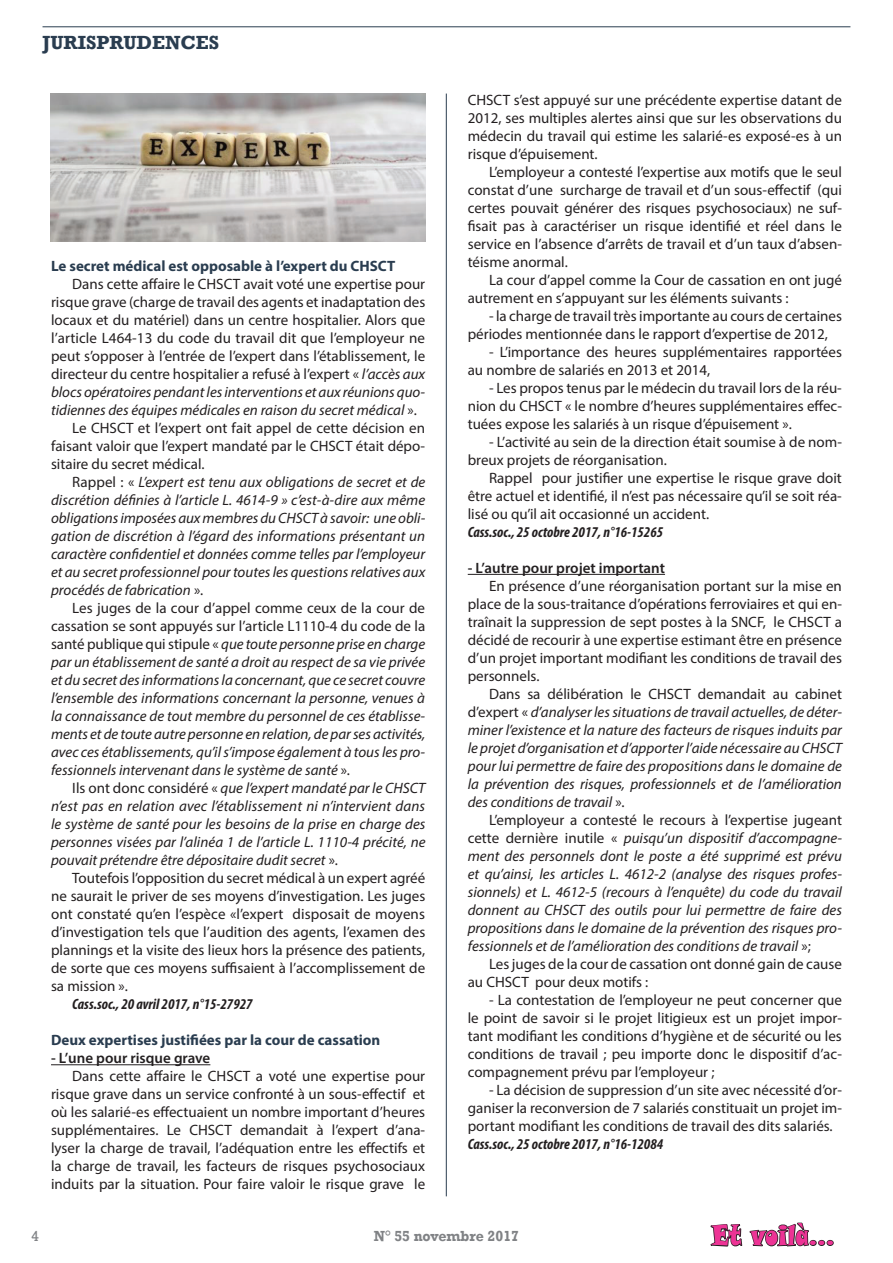
<style>
.page{position:relative;width:893px;height:1263px;background:#fff}
.page>*{position:absolute;margin:0;border:0;box-sizing:border-box;transform-origin:0 0}
.t1{font:28.2px "Snap ITC";letter-spacing:.01em;color:#ed3395;scale:.73 1}
.t2{font:700 19.5px "Rockwell";color:#2a3d50}
.t3{font:15px/18px "Myriad Pro";color:#231f20;text-align:justify}
.t4{font:italic 15px/18px "Myriad Pro";color:#231f20;text-align:justify}
.t5{font:italic 700 condensed 15px "Myriad Pro";color:#231f20}
.t6{font:700 15px "Myriad Pro";color:#2a3d50}
.t7{font:600 15px "Myriad Pro";color:#231f20}
.t8{font:700 15px "Rockwell";color:#808285;scale:.95 1}
.t9{font:15px "Rockwell";color:#808285}
.s1{font-style:italic}
.s2{font-style:normal}
</style>
<div class="page">
<svg style="left:710px;top:1222px;width:124px;height:25px"></svg>
<hr style="left:51px;top:1064px;width:159px;height:1px;background:#231f20">
<hr style="left:468px;top:574px;width:197px;height:1px;background:#231f20">
<svg style="left:42px;top:26px;width:185px;height:2px"></svg>
<hr style="left:43px;top:27px;width:807px;height:1px;background:#2a3d50">
<hr style="left:446px;top:94px;width:1px;height:1102px;background:#2a3d50">
<img style="left:51px;top:94px;width:374px;height:148px">
<h2 class="t2" style="left:43px;top:31px;width:177px">JURISPRUDENCES</h2>
<p class="t6" style="left:51px;top:256px;width:346px">Le secret médical est opposable à l’expert du CHSCT</p>
<p class="t3" style="left:72px;top:275px;width:354px">Dans cette affaire le CHSCT avait voté une expertise pour</p>
<p class="t3" style="left:51px;top:293px;width:376px">risque grave (charge de travail des agents et inadaptation des</p>
<p class="t3" style="left:51px;top:311px;width:376px">locaux et du matériel) dans un centre hospitalier. Alors que</p>
<p class="t3" style="left:51px;top:329px;width:375px">l’article L464-13 du code du travail dit que l’employeur ne</p>
<p class="t3" style="left:51px;top:347px;width:376px">peut s’opposer à l’entrée de l’expert dans l’établissement, le</p>
<p class="t3" style="left:51px;top:365px;width:376px">directeur du centre hospitalier a refusé à l’expert « <span class="s1">l’accès aux</span></p>
<p class="t4" style="left:51px;top:383px;width:376px">blocs opératoires pendant les interventions et aux réunions quo-</p>
<p class="t4" style="left:51px;top:401px;width:367px">tidiennes des équipes médicales en raison du secret médical <span class="s2">».</span></p>
<p class="t3" style="left:72px;top:419px;width:354px">Le CHSCT et l’expert ont fait appel de cette décision en</p>
<p class="t3" style="left:51px;top:437px;width:376px">faisant valoir que l’expert mandaté par le CHSCT était dépo-</p>
<p class="t3" style="left:51px;top:455px;width:155px">sitaire du secret médical.</p>
<p class="t4" style="left:72px;top:473px;width:355px"><span class="s2">Rappel : «</span> L’expert est tenu aux obligations de secret et de</p>
<p class="t4" style="left:51px;top:491px;width:376px">discrétion définies à l’article L. 4614-9 » c’est-à-dire aux même</p>
<p class="t4" style="left:51px;top:509px;width:376px">obligations imposées aux membres du CHSCT à savoir: une obli-</p>
<p class="t4" style="left:51px;top:527px;width:376px">gation de discrétion à l’égard des informations présentant un</p>
<p class="t4" style="left:51px;top:545px;width:376px">caractère confidentiel et données comme telles par l’employeur</p>
<p class="t4" style="left:51px;top:563px;width:376px">et au secret professionnel pour toutes les questions relatives aux</p>
<p class="t4" style="left:51px;top:581px;width:154px">procédés de fabrication <span class="s2">».</span></p>
<p class="t3" style="left:72px;top:599px;width:354px">Les juges de la cour d’appel comme ceux de la cour de</p>
<p class="t3" style="left:51px;top:617px;width:376px">cassation se sont appuyés sur l’article L1110-4 du code de la</p>
<p class="t4" style="left:51px;top:635px;width:376px"><span class="s2">santé publique qui stipule «</span> que toute personne prise en charge</p>
<p class="t4" style="left:51px;top:653px;width:376px">par un établissement de santé a droit au respect de sa vie privée</p>
<p class="t4" style="left:51px;top:671px;width:376px">et du secret des informations la concernant, que ce secret couvre</p>
<p class="t4" style="left:51px;top:689px;width:376px">l’ensemble des informations concernant la personne, venues à</p>
<p class="t4" style="left:51px;top:707px;width:376px">la connaissance de tout membre du personnel de ces établisse-</p>
<p class="t4" style="left:51px;top:725px;width:376px">ments et de toute autre personne en relation, de par ses activités,</p>
<p class="t4" style="left:51px;top:743px;width:376px">avec ces établissements, qu’il s’impose également à tous les pro-</p>
<p class="t4" style="left:51px;top:761px;width:301px">fessionnels intervenant dans le système de santé <span class="s2">».</span></p>
<p class="t4" style="left:72px;top:779px;width:354px"><span class="s2">Ils ont donc considéré «</span> que l’expert mandaté par le CHSCT</p>
<p class="t4" style="left:51px;top:797px;width:376px">n’est pas en relation avec l’établissement ni n’intervient dans</p>
<p class="t4" style="left:51px;top:815px;width:376px">le système de santé pour les besoins de la prise en charge des</p>
<p class="t4" style="left:51px;top:833px;width:376px">personnes visées par l’alinéa 1 de l’article L. 1110-4 précité, ne</p>
<p class="t4" style="left:51px;top:851px;width:289px">pouvait prétendre être dépositaire dudit secret <span class="s2">».</span></p>
<p class="t3" style="left:72px;top:869px;width:354px">Toutefois l’opposition du secret médical à un expert agréé</p>
<p class="t3" style="left:51px;top:887px;width:376px">ne saurait le priver de ses moyens d’investigation. Les juges</p>
<p class="t3" style="left:51px;top:905px;width:375px">ont constaté qu’en l’espèce «l’expert disposait de moyens</p>
<p class="t3" style="left:51px;top:923px;width:376px">d’investigation tels que l’audition des agents, l’examen des</p>
<p class="t3" style="left:51px;top:941px;width:376px">plannings et la visite des lieux hors la présence des patients,</p>
<p class="t3" style="left:51px;top:959px;width:376px">de sorte que ces moyens suffisaient à l’accomplissement de</p>
<p class="t3" style="left:51px;top:977px;width:78px">sa mission ».</p>
<p class="t5" style="left:72px;top:995px;width:182px">Cass.soc., 20 avril 2017, n°15-27927</p>
<p class="t6" style="left:51px;top:1030px;width:331px">Deux expertises justifiées par la cour de cassation</p>
<p class="t7" style="left:51px;top:1049px;width:161px">- L’une pour risque grave</p>
<p class="t3" style="left:51px;top:1067px;width:376px;text-indent:21px">Dans cette affaire le CHSCT a voté une expertise pour risque grave dans un service confronté à un sous-effectif et où les salarié-es effectuaient un nombre important d’heures supplémentaires. Le CHSCT demandait à l’expert d’ana&shy;lyser la charge de travail, l’adéquation entre les effectifs et la charge de travail, les facteurs de risques psychosociaux induits par la situation. Pour faire valoir le risque grave le</p>
<p class="t3" style="left:468px;top:91px;width:376px">CHSCT s’est appuyé sur une précédente expertise datant de 2012, ses multiples alertes ainsi que sur les observations du médecin du travail qui estime les salarié-es exposé-es à un risque d’épuisement.</p>
<p class="t3" style="left:468px;top:163px;width:376px;text-indent:21px">L’employeur a contesté l’expertise aux motifs que le seul constat d’une surcharge de travail et d’un sous-effectif (qui certes pouvait générer des risques psychosociaux) ne suf&shy;fisait pas à caractériser un risque identifié et réel dans le service en l’absence d’arrêts de travail et d’un taux d’absen&shy;téisme anormal.</p>
<p class="t3" style="left:468px;top:271px;width:376px;text-indent:21px">La cour d’appel comme la Cour de cassation en ont jugé autrement en s’appuyant sur les éléments suivants :</p>
<p class="t3" style="left:468px;top:307px;width:376px;text-indent:21px">- la charge de travail très importante au cours de certaines périodes mentionnée dans le rapport d’expertise de 2012,</p>
<p class="t3" style="left:468px;top:343px;width:376px;text-indent:21px">- L’importance des heures supplémentaires rapportées au nombre de salariés en 2013 et 2014,</p>
<p class="t3" style="left:468px;top:379px;width:376px;text-indent:21px">- Les propos tenus par le médecin du travail lors de la réu&shy;nion du CHSCT « le nombre d’heures supplémentaires effec&shy;tuées expose les salariés à un risque d’épuisement ».</p>
<p class="t3" style="left:468px;top:433px;width:376px;text-indent:21px">- L’activité au sein de la direction était soumise à de nom&shy;breux projets de réorganisation.</p>
<p class="t3" style="left:468px;top:469px;width:376px;text-indent:21px">Rappel pour justifier une expertise le risque grave doit être actuel et identifié, il n’est pas nécessaire qu’il se soit réa&shy;lisé ou qu’il ait occasionné un accident.</p>
<p class="t5" style="left:468px;top:522px;width:197px">Cass.soc., 25 octobre 2017, n°16-15265</p>
<p class="t7" style="left:468px;top:558px;width:199px">- L’autre pour projet important</p>
<p class="t3" style="left:468px;top:577px;width:376px;text-indent:21px">En présence d’une réorganisation portant sur la mise en place de la sous-traitance d’opérations ferroviaires et qui en&shy;traînait la suppression de sept postes à la SNCF, le CHSCT a décidé de recourir à une expertise estimant être en présence d’un projet important modifiant les conditions de travail des personnels.</p>
<p class="t4" style="left:468px;top:685px;width:376px;text-indent:21px"><span class="s2">Dans sa délibération le CHSCT demandait au cabinet d’expert «</span> d’analyser les situations de travail actuelles, de déter&shy;miner l’existence et la nature des facteurs de risques induits par le projet d’organisation et d’apporter l’aide nécessaire au CHSCT pour lui permettre de faire des propositions dans le domaine de la prévention des risques, professionnels et de l’amélioration des conditions de travail <span class="s2">».</span></p>
<p class="t4" style="left:468px;top:811px;width:376px;text-indent:21px"><span class="s2">L’employeur a contesté le recours à l’expertise jugeant cette dernière inutile «</span> puisqu’un dispositif d’accompagne&shy;ment des personnels dont le poste a été supprimé est prévu et qu’ainsi, les articles L. 4612-2 (analyse des risques profes&shy;sionnels) et L. 4612-5 (recours à l’enquête) du code du travail donnent au CHSCT des outils pour lui permettre de faire des propositions dans le domaine de la prévention des risques pro&shy;fessionnels et de l’amélioration des conditions de travail <span class="s2">»;</span></p>
<p class="t3" style="left:468px;top:955px;width:376px;text-indent:21px">Les juges de la cour de cassation ont donné gain de cause au CHSCT pour deux motifs :</p>
<p class="t3" style="left:468px;top:991px;width:376px;text-indent:21px">- La contestation de l’employeur ne peut concerner que le point de savoir si le projet litigieux est un projet impor&shy;tant modifiant les conditions d’hygiène et de sécurité ou les conditions de travail ; peu importe donc le dispositif d’ac&shy;compagnement prévu par l’employeur ;</p>
<p class="t3" style="left:468px;top:1081px;width:376px;text-indent:21px">- La décision de suppression d’un site avec nécessité d’or&shy;ganiser la reconversion de 7 salariés constituait un projet im&shy;portant modifiant les conditions de travail des dits salariés.</p>
<p class="t5" style="left:468px;top:1134px;width:197px">Cass.soc., 25 octobre 2017, n°16-12084</p>
<p class="t9" style="left:31px;top:1227px;width:10px">4</p>
<p class="t8" style="left:374px;top:1227px;width:154px">N° 55 NOVEMBRE 2017</p>
<h1 class="t1" style="left:712px;top:1217px;width:169px">Et voilà...</h1>
</div>
